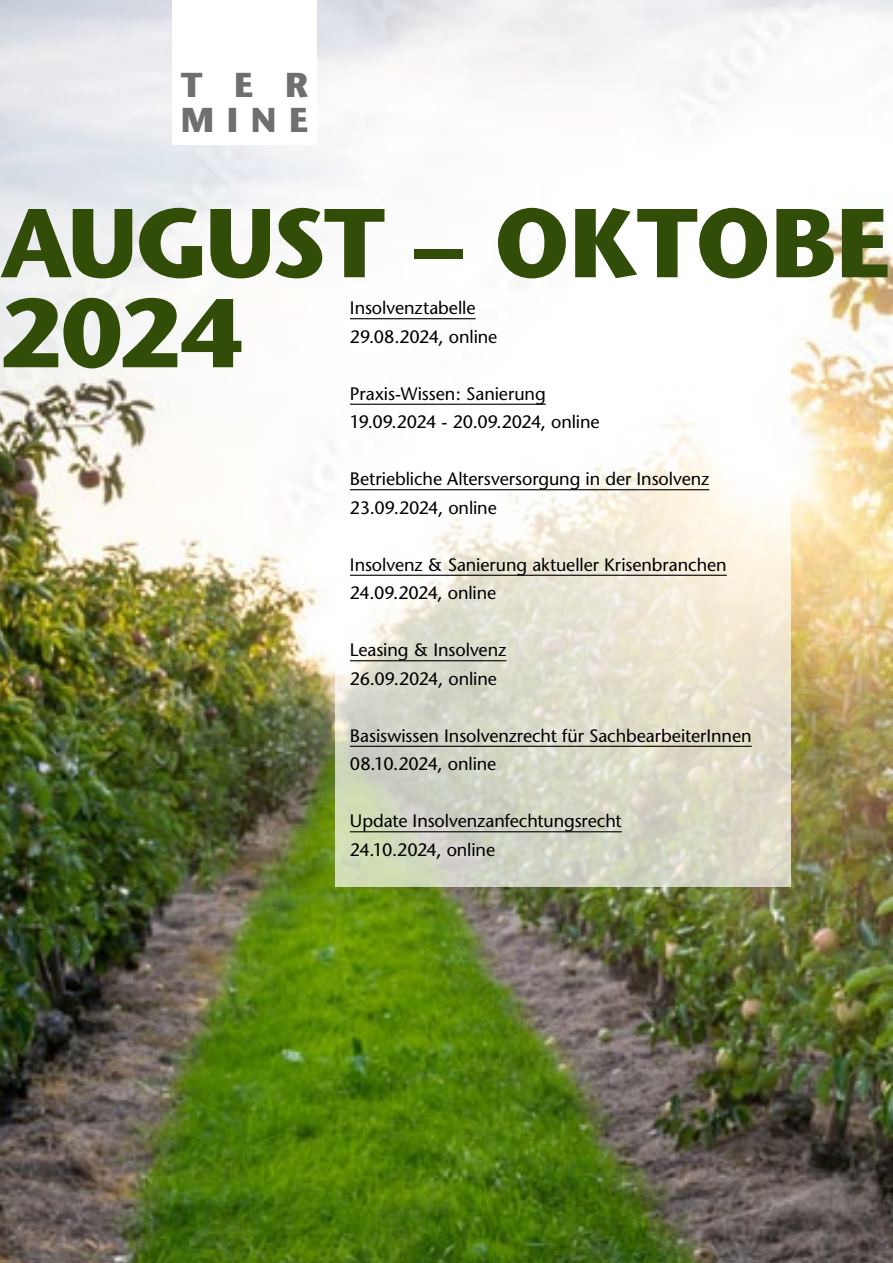
<style>
.page{position:relative;width:893px;height:1263px;background:#fff}
.page>*{position:absolute;margin:0;border:0;box-sizing:border-box;transform-origin:0 0}
.t1{font:700 97.5px/90px "Stone Sans";letter-spacing:-.02em;color:#324d08}
.t2{font:700 34.5px/34.5px "Stone Sans";letter-spacing:.365em;color:#6f6f6e}
.t3{font:18px/28.5px "Stone Sans";letter-spacing:-.005em;color:#000}
</style>
<div class="page">
<img style="left:0;top:0;width:893px;height:1263px">
<div style="left:172px;top:0;width:145px;height:145px;background:#fff"></div>
<svg style="left:335px;top:289px;width:455px;height:598px"></svg>
<hr style="left:350px;top:318px;width:126px;height:1px;background:#000">
<hr style="left:350px;top:404px;width:196px;height:1px;background:#000">
<hr style="left:350px;top:489px;width:359px;height:1px;background:#000">
<hr style="left:350px;top:575px;width:377px;height:1px;background:#000">
<hr style="left:350px;top:660px;width:156px;height:1px;background:#000">
<hr style="left:350px;top:746px;width:402px;height:1px;background:#000">
<hr style="left:350px;top:831px;width:272px;height:1px;background:#000">
<h2 class="t2" style="left:181px;top:68px;width:129px">TER<br>MINE</h2>
<h1 class="t1" style="left:0;top:198px;width:892px">AUGUST – OKTOBE<br>2024</h1>
<p class="t3" style="left:350px;top:294px;width:149px">Insolvenztabelle<br>29.08.2024, online</p>
<p class="t3" style="left:350px;top:379px;width:251px">Praxis-Wissen: Sanierung<br>19.09.2024 - 20.09.2024, online</p>
<p class="t3" style="left:350px;top:465px;width:361px">Betriebliche Altersversorgung in der Insolvenz<br>23.09.2024, online</p>
<p class="t3" style="left:350px;top:550px;width:378px">Insolvenz &amp; Sanierung aktueller Krisenbranchen<br>24.09.2024, online</p>
<p class="t3" style="left:350px;top:636px;width:158px">Leasing &amp; Insolvenz<br>26.09.2024, online</p>
<p class="t3" style="left:350px;top:721px;width:403px">Basiswissen Insolvenzrecht für SachbearbeiterInnen<br>08.10.2024, online</p>
<p class="t3" style="left:350px;top:807px;width:273px">Update Insolvenzanfechtungsrecht<br>24.10.2024, online</p>
</div>
